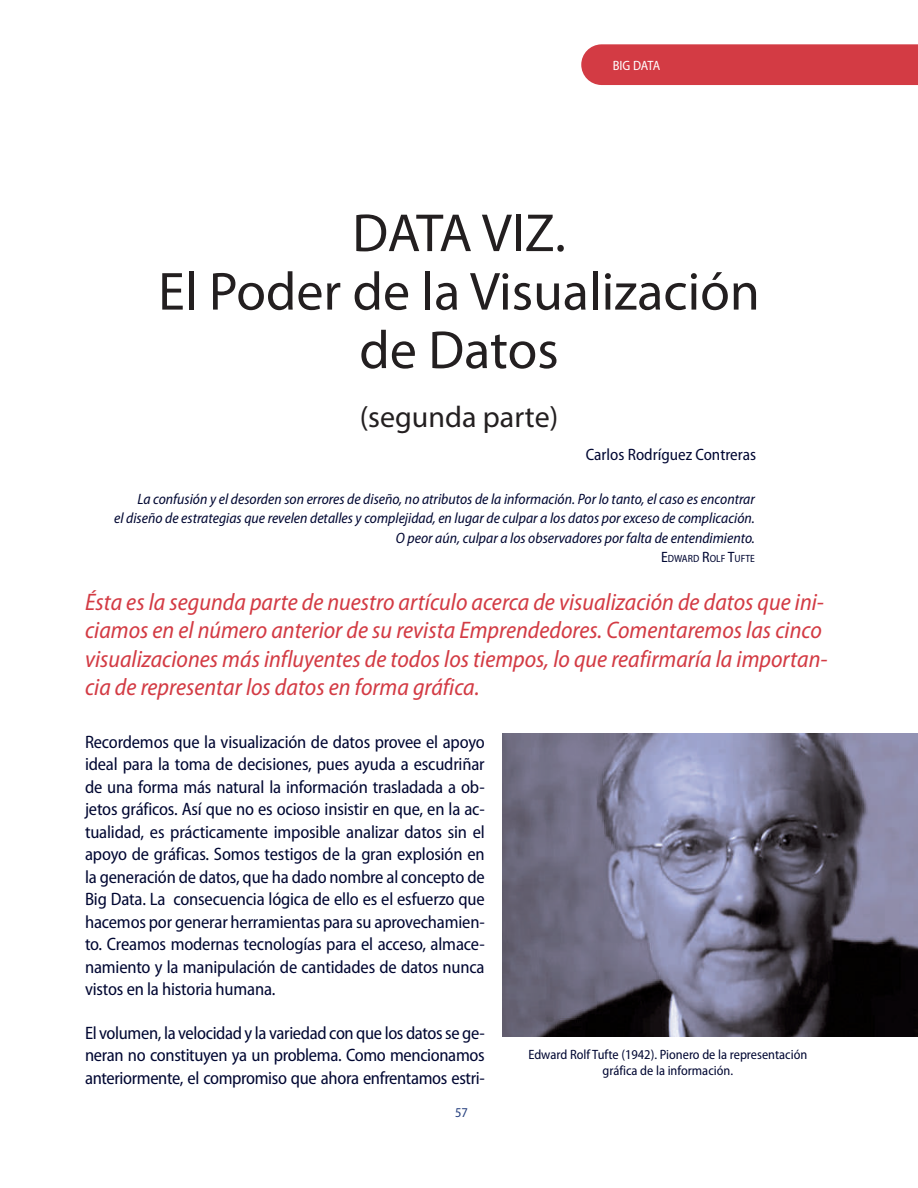
<style>
.page{position:relative;width:918px;height:1188px;background:#fff}
.page>*{position:absolute;margin:0;border:0;box-sizing:border-box;transform-origin:0 0}
.t1{font:54px/58.5px "Myriad Pro";color:#231f20;text-align:center}
.t2{font:30px "Myriad Pro";color:#231f20}
.t3{font:italic semi-condensed 24px/28.5px "Myriad Pro";color:#d33b44}
.t4{font:semi-condensed 18px/22.5px "Myriad Pro";letter-spacing:-.02em;color:#000732;text-align:justify}
.t5{font:semi-condensed 16.5px "Myriad Pro";color:#000732}
.t6{font:italic semi-condensed 15px/19.5px "Myriad Pro";color:#000732;text-align:right}
.t7{font:semi-condensed 13.5px/16.5px "Myriad Pro";color:#000732;text-align:center}
.t8{font:semi-condensed 13.5px "Myriad Pro";letter-spacing:-.015em;color:#fff}
.t9{font:semi-condensed 13.5px "Myriad Pro";color:#26407f}
.t10{font:semi-condensed 10.5px "Myriad Pro";color:#000732}
.s1{font-size:15px}
</style>
<div class="page">
<div style="left:581px;top:44px;width:337px;height:41px;background:#d33b44"></div>
<img style="left:503px;top:734px;width:415px;height:302px">
<p class="t8" style="left:613px;top:58px;width:49px">BIG DATA</p>
<h1 class="t1" style="left:158px;top:203px;width:603px">DATA VIZ.<br>El Poder de la Visualización de Datos</h1>
<h2 class="t2" style="left:360px;top:398px;width:200px">(segunda parte)</h2>
<p class="t5" style="left:586px;top:445px;width:172px">Carlos Rodríguez Contreras</p>
<p class="t6" style="left:114px;top:489px;width:642px">La confusión y el desorden son errores de diseño, no atributos de la información. Por lo tanto, el caso es encontrar<br>el diseño de estrategias que revelen detalles y complejidad, en lugar de culpar a los datos por exceso de complicación.<br>O peor aún, culpar a los observadores por falta de entendimiento.</p>
<p class="t10" style="left:661px;top:553px;width:90px"><span class="s1">E</span>DWARD <span class="s1">R</span>OLF <span class="s1">T</span>UFTE</p>
<p class="t3" style="left:85px;top:588px;width:744px">Ésta es la segunda parte de nuestro artículo acerca de visualización de datos que ini&shy;ciamos en el número anterior de su revista Emprendedores. Comentaremos las cinco visualizaciones más influyentes de todos los tiempos, lo que reafirmaría la importan&shy;cia de representar los datos en forma gráfica.</p>
<p class="t4" style="left:85px;top:731px;width:401px">Recordemos que la visualización de datos provee el apoyo ideal para la toma de decisiones, pues ayuda a escudriñar de una forma más natural la información trasladada a ob&shy;jetos gráficos. Así que no es ocioso insistir en que, en la ac&shy;tualidad, es prácticamente imposible analizar datos sin el apoyo de gráficas. Somos testigos de la gran explosión en la generación de datos, que ha dado nombre al concepto de Big Data. La consecuencia lógica de ello es el esfuerzo que hacemos por generar herramientas para su aprovechamien&shy;to. Creamos modernas tecnologías para el acceso, almace&shy;namiento y la manipulación de cantidades de datos nunca vistos en la historia humana.</p>
<p class="t4" style="left:85px;top:1022px;width:401px">El volumen, la velocidad y la variedad con que los datos se ge&shy;neran no constituyen ya un problema. Como mencionamos anteriormente, el compromiso que ahora enfrentamos estri-</p>
<p class="t9" style="left:455px;top:1105px;width:14px">57</p>
<p class="t7" style="left:528px;top:1046px;width:280px">Edward Rolf Tufte (1942). Pionero de la representación gráfica de la información.</p>
</div>
